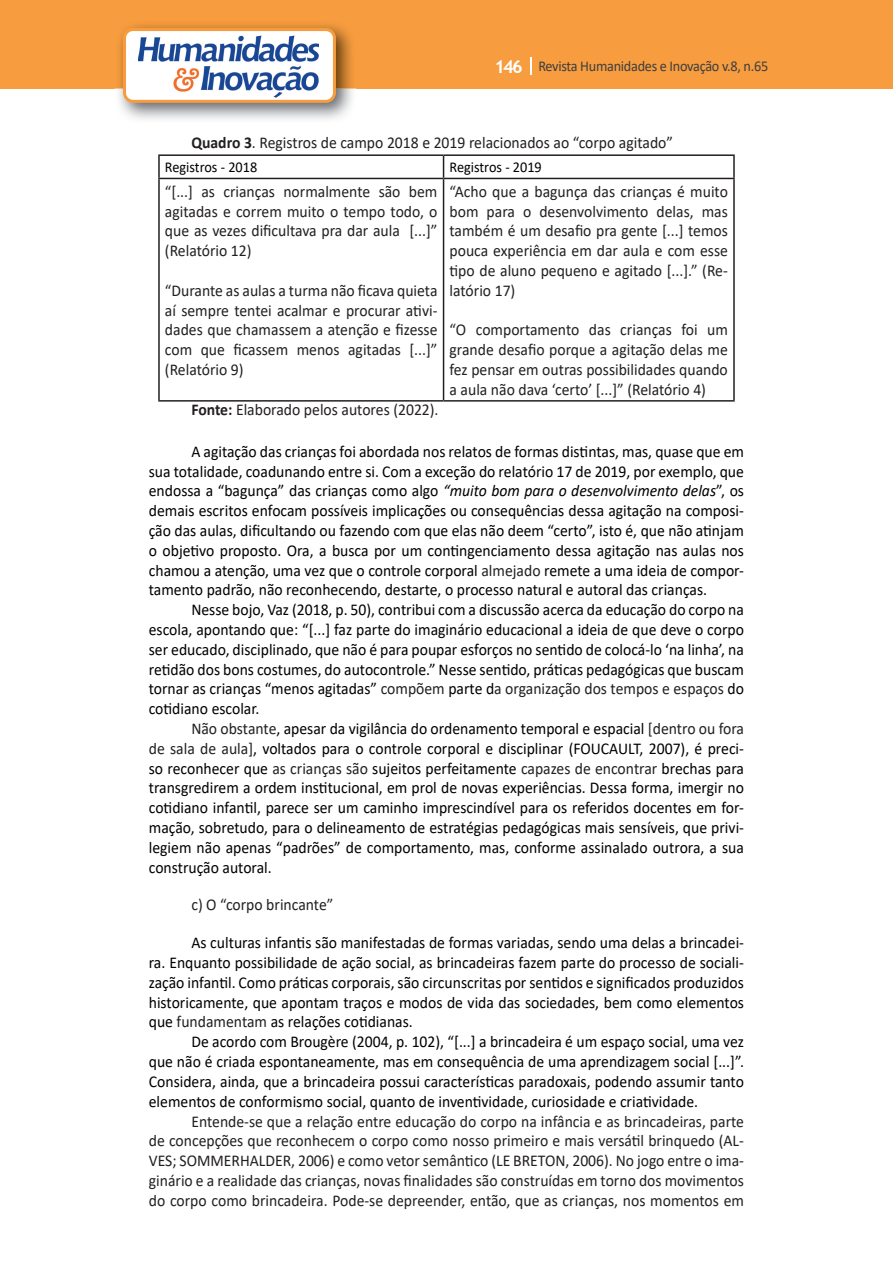
<style>
.page{position:relative;width:893px;height:1263px;background:#fff}
.page>*{position:absolute;margin:0;border:0;box-sizing:border-box;transform-origin:0 0}
.t1{font:16.5px/19.8px "Calibri";color:#000001;text-align:justify;scale:.95 1}
.t2{font:16.5px/19.8px "Calibri";color:#231f20;text-align:justify;scale:.95 1}
.t3{font:15px "Calibri";letter-spacing:-.02em;color:#3e3e3f;scale:.95 1}
.t4{font:15px "Calibri";color:#000001;scale:.95 1}
.s1{font-family:"Trebuchet MS";font-weight:700;font-size:18px;color:#fff}
.s2{font-weight:700}
.s3{font-style:italic}
.s4{color:#231f20}
</style>
<div class="page">
<div style="left:0;top:0;width:893px;height:88px;background:#f89d3f"></div>
<svg style="left:530px;top:57px;width:2px;height:18px"></svg>
<img style="left:115px;top:24px;width:241px;height:95px">
<div style="left:125px;top:30px;width:209px;height:71px;background:#fff;border-radius:9px"></div>
<img style="left:138px;top:35px;width:181px;height:62px">
<div style="left:123px;top:28px;width:213px;height:75px;border:3px solid #f89d3f;border-radius:9px"></div>
<hr style="left:158px;top:154px;width:286px;height:2px;background:#231f20">
<hr style="left:158px;top:156px;width:2px;height:22px;background:#231f20">
<hr style="left:444px;top:154px;width:291px;height:2px;background:#231f20">
<svg style="left:443px;top:156px;width:1px;height:22px"></svg>
<hr style="left:733px;top:156px;width:2px;height:22px;background:#231f20">
<hr style="left:158px;top:178px;width:286px;height:1px;background:#231f20">
<hr style="left:158px;top:179px;width:2px;height:221px;background:#231f20">
<hr style="left:444px;top:178px;width:291px;height:1px;background:#231f20">
<hr style="left:443px;top:179px;width:1px;height:221px;background:#231f20">
<hr style="left:733px;top:179px;width:2px;height:221px;background:#231f20">
<hr style="left:158px;top:400px;width:286px;height:2px;background:#231f20">
<hr style="left:444px;top:400px;width:291px;height:2px;background:#231f20">
<p class="t3" style="left:495px;top:56px;width:290px"><span class="s1">146</span> Revista Humanidades e Inovação v.8, n.65</p>
<p class="t2" style="left:191px;top:133px;width:509px"><span class="s2">Quadro 3</span>. Registros de campo 2018 e 2019 relacionados ao “corpo agitado”</p>
<p class="t4" style="left:165px;top:157px;width:99px">Registros - 2018</p>
<p class="t4" style="left:450px;top:157px;width:99px">Registros - 2019</p>
<p class="t2" style="left:165px;top:181px;width:288px">“[...] as crianças normalmente são bem agitadas e correm muito o tempo todo, o que as vezes dificultava pra dar aula [...]” (Relatório 12)</p>
<p class="t2" style="left:165px;top:280px;width:288px">“Durante as aulas a turma não ficava quieta aí sempre tentei acalmar e procurar ativi&shy;dades que chamassem a atenção e fizesse com que ficassem menos agitadas [...]” (Relatório 9)</p>
<p class="t2" style="left:450px;top:181px;width:295px">“Acho que a bagunça das crianças é muito bom para o desenvolvimento delas, mas também é um desafio pra gente [...] temos pouca experiência em dar aula e com esse tipo de aluno pequeno e agitado [...].” (Re&shy;latório 17)</p>
<p class="t2" style="left:450px;top:320px;width:295px">“O comportamento das crianças foi um grande desafio porque a agitação delas me fez pensar em outras possibilidades quando a aula não dava ‘certo’ [...]” (Relatório 4)</p>
<p class="t2" style="left:191px;top:400px;width:262px"><span class="s2">Fonte:</span> Elaborado pelos autores (2022).</p>
<p class="t1" style="left:149px;top:441px;width:628px;text-indent:43px">A agitação das crianças foi abordada nos relatos de formas distintas, mas, quase que em sua totalidade, coadunando entre si. Com a exceção do relatório 17 de 2019, por exemplo, que endossa a “bagunça” das crianças como algo <span class="s3">“muito bom para o desenvolvimento delas</span>”, os demais escritos enfocam possíveis implicações ou consequências dessa agitação na composi&shy;ção das aulas, dificultando ou fazendo com que elas não deem “certo”, isto é, que não atinjam o objetivo proposto. Ora, a busca por um contingenciamento dessa agitação nas aulas nos chamou a atenção, uma vez que o controle corporal <span class="s4">almejado</span> remete a uma ideia de compor&shy;tamento padrão, não reconhecendo, destarte, o processo natural e autoral das crianças.</p>
<p class="t1" style="left:149px;top:599px;width:628px;text-indent:43px">Nesse bojo, Vaz (2018, p. 50), contribui com a discussão acerca da educação do corpo na escola, apontando que: “[...] faz parte do imaginário educacional a ideia de que deve o corpo ser educado, disciplinado, que não é para poupar esforços no sentido de colocá-lo ‘na linha’, na retidão dos bons costumes, do autocontrole.” Nesse sentido, práticas pedagógicas que buscam tornar as crianças “menos agitadas” <span class="s4">compõem</span> parte d<span class="s4">a organização dos tempos e espaços</span> do cotidiano escolar.</p>
<p class="t1" style="left:149px;top:718px;width:628px;text-indent:43px"><span class="s4">Não obstante</span>, apesar da vigilância do ordenamento temporal e espacial <span class="s4">[dentro ou fora de sala de aula]</span>, voltados para o controle corporal e disciplinar (FOUCAULT, 2007), é preci&shy;so reconhecer que <span class="s4">as crianças são</span> sujeitos perfeitamente <span class="s4">capazes de encontrar</span> brechas para transgredirem a ordem institucional, em prol de novas experiências. Dessa forma, imergir no cotidiano infantil, parece ser um caminho imprescindível para os referidos docentes em for&shy;mação, sobretudo, para o delineamento de estratégias pedagógicas mais sensíveis, que privi&shy;legiem não apenas “padrões” de comportamento, mas, conforme assinalado outrora, a sua construção autoral.</p>
<p class="t2" style="left:191px;top:895px;width:151px">c) O “corpo brincante”</p>
<p class="t1" style="left:149px;top:932px;width:628px;text-indent:43px">As culturas infantis são manifestadas de formas variadas, sendo uma delas a brincadei&shy;ra. Enquanto possibilidade de ação social, as brincadeiras fazem parte do processo de sociali&shy;zação infantil. Como práticas corporais, são circunscritas por sentidos e significados produzidos historicamente, que apontam traços e modos de vida das sociedades, bem como elementos que <span class="s4">fundamentam</span> as relações cotidianas.</p>
<p class="t1" style="left:149px;top:1031px;width:628px;text-indent:43px">De acordo com Brougère (2004, p. 102), “[...] a brincadeira é um espaço social, uma vez que não é criada espontaneamente, mas em consequência de uma aprendizagem social [...]”.<br>Considera, ainda, que a brincadeira possui características paradoxais, podendo assumir tanto elementos de conformismo social, quanto de inventividade, curiosidade e criatividade.</p>
<p class="t2" style="left:149px;top:1111px;width:628px;text-indent:43px">Entende-se que a relação entre educação do corpo na infância e as brincadeiras, parte de concepções que reconhecem o corpo como nosso primeiro e mais versátil brinquedo (AL-VES; SOMMERHALDER, 2006) e como vetor semântico (LE BRETON, 2006). No jogo entre o ima&shy;ginário e a realidade das crianças, novas finalidades são construídas em torno dos movimentos do corpo como brincadeira. Pode-se depreender, então, que as crianças, nos momentos em</p>
</div>
